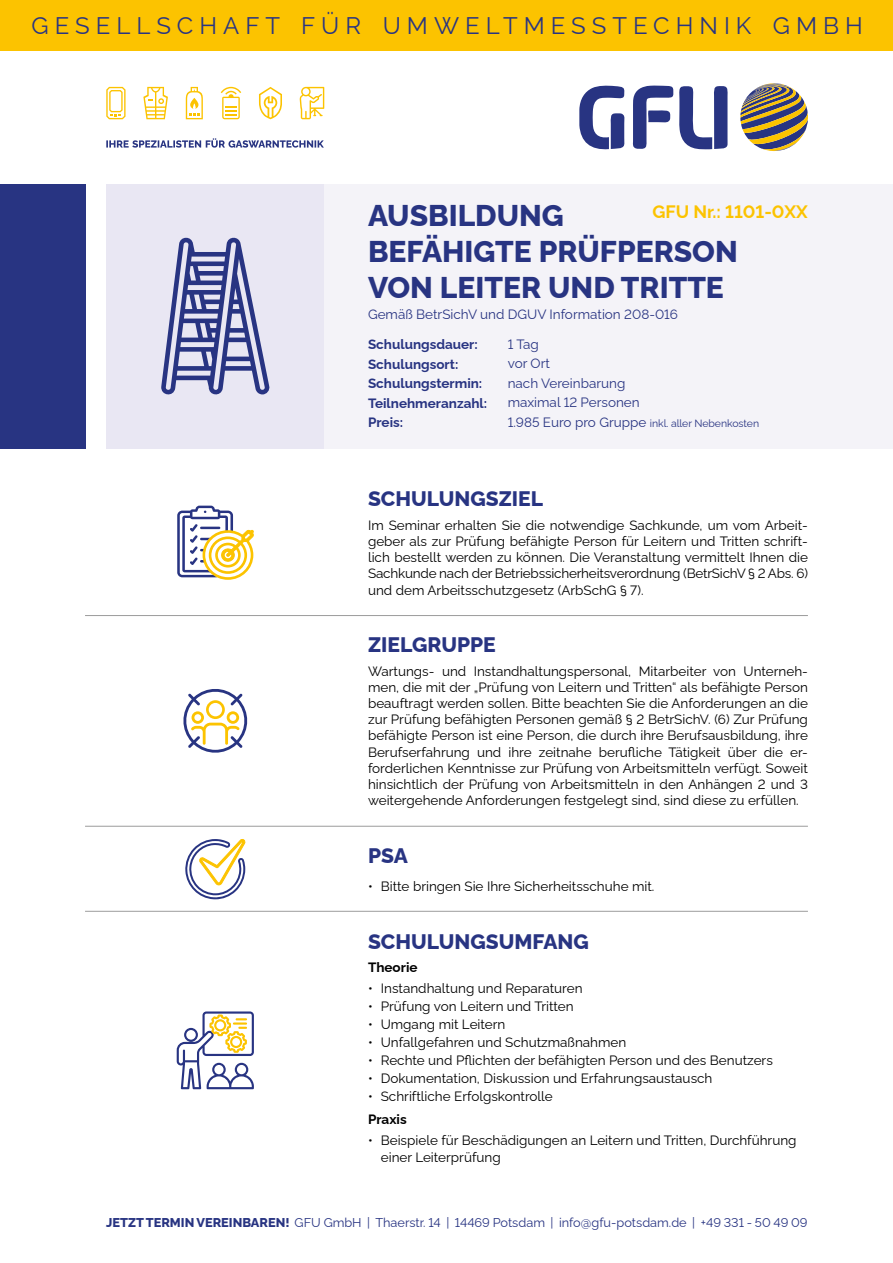
<style>
.page{position:relative;width:893px;height:1263px;background:#fff}
.page>*{position:absolute;margin:0;border:0;box-sizing:border-box;transform-origin:0 0}
.t1{font:800 30px/36px "Raleway";color:#283482}
.t2{font:24px "Raleway";letter-spacing:.25em;color:#283482}
.t3{font:800 21px "Raleway";color:#283482}
.t4{font:700 18px "Raleway";color:#fcc300}
.t5{font:13.5px/16.2px "Raleway";color:#000;text-align:justify}
.t6{font:13.5px/19.5px "Raleway";color:#283482}
.t7{font:700 13.5px/19.5px "Raleway";color:#283482}
.t8{font:700 13.5px "Raleway";color:#000}
.t9{font:12.75px "Raleway";color:#283482}
.t10{font:10.5px "Raleway";letter-spacing:-.005em;color:#283482}
.s1{font-size:13.5px}
.s2{font-weight:800}
</style>
<div class="page">
<hr style="left:85px;top:615px;width:723px;height:1px;background:#9c9c9c">
<hr style="left:85px;top:826px;width:723px;height:1px;background:#9c9c9c">
<svg style="left:177px;top:506px;width:77px;height:74px"></svg>
<svg style="left:185px;top:839px;width:61px;height:60px"></svg>
<svg style="left:183px;top:689px;width:65px;height:64px"></svg>
<svg style="left:177px;top:1011px;width:77px;height:78px"></svg>
<hr style="left:85px;top:911px;width:723px;height:1px;background:#9c9c9c">
<div style="left:0;top:0;width:893px;height:50px;background:#fcc300"></div>
<div style="left:106px;top:184px;width:218px;height:264px;background:#e9e7f3"></div>
<div style="left:324px;top:184px;width:569px;height:264px;background:#f4f3f8"></div>
<svg style="left:579px;top:85px;width:46px;height:65px"></svg>
<svg style="left:633px;top:85px;width:95px;height:65px"></svg>
<svg style="left:740px;top:83px;width:68px;height:68px"></svg>
<svg style="left:161px;top:237px;width:109px;height:158px"></svg>
<div style="left:0;top:184px;width:85px;height:264px;background:#283482"></div>
<svg style="left:221px;top:87px;width:20px;height:32px"></svg>
<svg style="left:300px;top:87px;width:24px;height:32px"></svg>
<svg style="left:259px;top:87px;width:23px;height:32px"></svg>
<svg style="left:106px;top:87px;width:20px;height:32px"></svg>
<svg style="left:143px;top:87px;width:25px;height:32px"></svg>
<svg style="left:186px;top:87px;width:17px;height:32px"></svg>
<svg style="left:106px;top:138px;width:218px;height:10px"></svg>
<h2 class="t2" style="left:32px;top:6px;width:833px">GESELLSCHAFT FÜR UMWELTMESSTECHNIK GMBH</h2>
<h3 class="t4" style="left:652px;top:197px;width:157px">GFU Nr.: 1101-0XX</h3>
<h1 class="t1" style="left:368px;top:195px;width:371px">AUSBILDUNG<br>BEFÄHIGTE PRÜFPERSON<br>VON LEITER UND TRITTE</h1>
<p class="t6" style="left:368px;top:303px;width:311px">Gemäß BetrSichV und DGUV Information 208-016</p>
<p class="t7" style="left:368px;top:333px;width:121px">Schulungsdauer:<br>Schulungsort:<br>Schulungstermin:<br>Teilnehmeranzahl:<br>Preis:</p>
<p class="t6" style="left:508px;top:333px;width:134px">1 Tag<br>vor Ort<br>nach Vereinbarung maximal 12 Personen</p>
<p class="t10" style="left:508px;top:415px;width:253px"><span class="s1">1.985 Euro pro Gruppe</span> inkl. aller Nebenkosten</p>
<h3 class="t3" style="left:368px;top:483px;width:176px">SCHULUNGSZIEL</h3>
<p class="t5" style="left:368px;top:515px;width:441px">Im Seminar erhalten Sie die notwendige Sachkunde, um vom Arbeit&shy;geber als zur Prüfung befähigte Person für Leitern und Tritten schrift&shy;lich bestellt werden zu können. Die Veranstaltung vermittelt Ihnen die Sachkunde nach der Betriebssicherheitsverordnung (BetrSichV § 2 Abs. 6) und dem Arbeitsschutzgesetz (ArbSchG § 7).</p>
<h3 class="t3" style="left:368px;top:628px;width:129px">ZIELGRUPPE</h3>
<p class="t5" style="left:368px;top:661px;width:441px">Wartungs- und Instandhaltungspersonal, Mitarbeiter von Unterneh&shy;men, die mit der „Prüfung von Leitern und Tritten“ als befähigte Person beauftragt werden sollen. Bitte beachten Sie die Anforderungen an die zur Prüfung befähigten Personen gemäß § 2 BetrSichV. (6) Zur Prüfung befähigte Person ist eine Person, die durch ihre Berufsausbildung, ihre Berufserfahrung und ihre zeitnahe berufliche Tätigkeit über die er&shy;forderlichen Kenntnisse zur Prüfung von Arbeitsmitteln verfügt. Soweit hinsichtlich der Prüfung von Arbeitsmitteln in den Anhängen 2 und 3 weitergehende Anforderungen festgelegt sind, sind diese zu erfüllen.</p>
<h3 class="t3" style="left:368px;top:839px;width:41px">PSA</h3>
<p class="t5" style="left:368px;top:877px;width:288px">• Bitte bringen Sie Ihre Sicherheitsschuhe mit.</p>
<h3 class="t3" style="left:368px;top:925px;width:222px">SCHULUNGSUMFANG</h3>
<p class="t8" style="left:368px;top:957px;width:51px">Theorie</p>
<p class="t5" style="left:368px;top:979px;width:216px">• Instandhaltung und Reparaturen</p>
<p class="t5" style="left:368px;top:997px;width:207px">• Prüfung von Leitern und Tritten</p>
<p class="t5" style="left:368px;top:1015px;width:139px">• Umgang mit Leitern</p>
<p class="t5" style="left:368px;top:1033px;width:260px">• Unfallgefahren und Schutzmaßnahmen</p>
<p class="t5" style="left:368px;top:1051px;width:406px">• Rechte und Pflichten der befähigten Person und des Benutzers</p>
<p class="t5" style="left:368px;top:1069px;width:346px">• Dokumentation, Diskussion und Erfahrungsaustausch</p>
<p class="t5" style="left:368px;top:1087px;width:186px">• Schriftliche Erfolgskontrolle</p>
<p class="t8" style="left:368px;top:1109px;width:40px">Praxis</p>
<p class="t5" style="left:381px;top:1131px;width:417px;text-indent:-13px">• Beispiele für Beschädigungen an Leitern und Tritten, Durchführung einer Leiterprüfung</p>
<p class="t9" style="left:106px;top:1212px;width:703px"><span class="s2">JETZT TERMIN VEREINBAREN!</span> GFU GmbH | Thaerstr. 14 | 14469 Potsdam | info@gfu-potsdam.de | +49 331 - 50 49 09</p>
</div>
